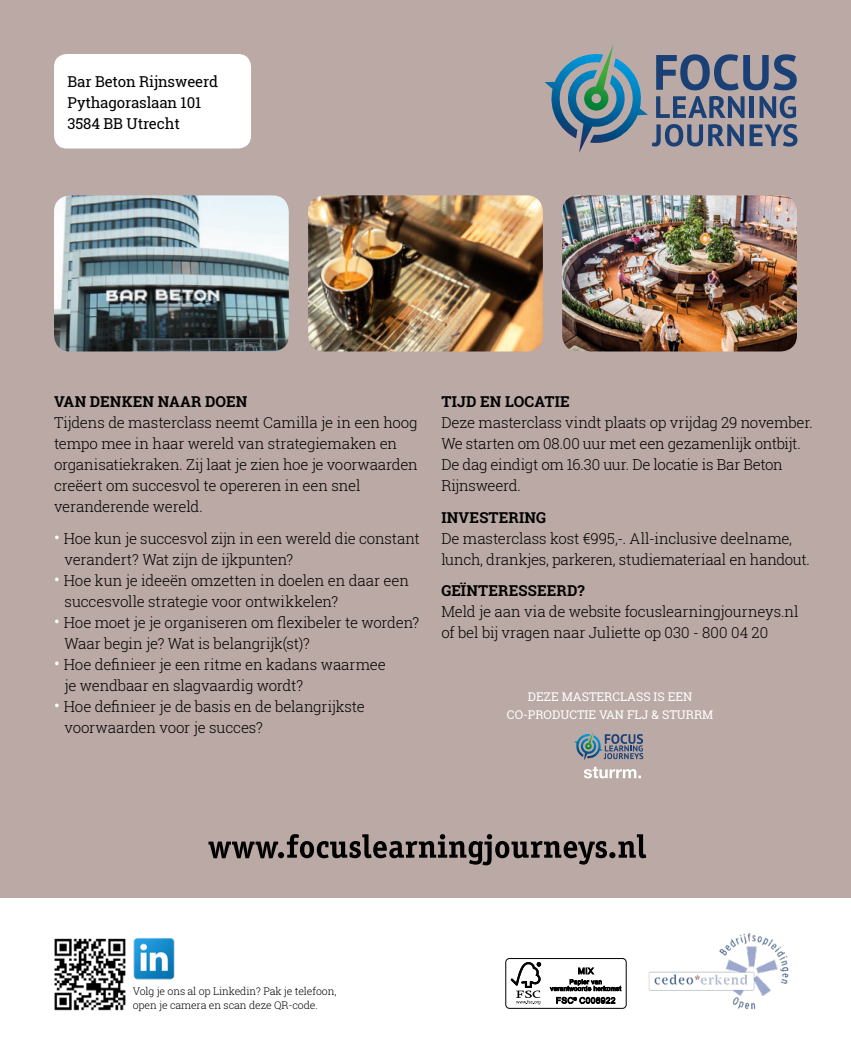
<style>
.page{position:relative;width:851px;height:1063px;background:#fff}
.page>*{position:absolute;margin:0;border:0;box-sizing:border-box;transform-origin:0 0}
.t1{font:300 15px/21px "Roboto Slab";letter-spacing:-.01em;color:#000}
.t2{font:700 15px "Roboto Slab";letter-spacing:.01em;color:#000}
.t3{font:15px/21px "Roboto Slab";letter-spacing:-.01em;color:#000}
.t4{font:12px/18px "Roboto Slab";color:#fff;text-align:center}
.t5{font:300 10.5px/13.5px "Roboto Slab";letter-spacing:-.01em;color:#000}
.s1{font-size:18px;color:#fff}
</style>
<div class="page">
<div style="left:0;top:0;width:850px;height:897px;background:#baa9a4"></div>
<div style="left:54px;top:54px;width:197px;height:94px;background:#fff;border-radius:13px"></div>
<img style="left:562px;top:195px;width:234px;height:156px">
<img style="left:54px;top:195px;width:235px;height:156px">
<img style="left:308px;top:195px;width:235px;height:156px">
<svg style="left:544px;top:45px;width:253px;height:108px"></svg>
<svg style="left:208px;top:834px;width:438px;height:31px"></svg>
<img style="left:648px;top:933px;width:141px;height:77px">
<img style="left:54px;top:938px;width:72px;height:73px">
<img style="left:133px;top:938px;width:42px;height:42px">
<div style="left:505px;top:958px;width:121px;height:51px;border:1px solid #000;border-radius:4px"></div>
<svg style="left:510px;top:962px;width:30px;height:42px"></svg>
<svg style="left:550px;top:967px;width:71px;height:37px"></svg>
<svg style="left:584px;top:767px;width:57px;height:11px"></svg>
<svg style="left:574px;top:732px;width:69px;height:29px"></svg>
<p class="t3" style="left:68px;top:71px;width:152px">Bar Beton Rijnsweerd<br>Pythagoraslaan 101<br>3584 BB Utrecht</p>
<p class="t2" style="left:54px;top:391px;width:195px">VAN DENKEN NAAR DOEN</p>
<p class="t1" style="left:54px;top:412px;width:365px">Tijdens de masterclass neemt Camilla je in een hoog tempo mee in haar wereld van strategiemaken en organisatiekraken. Zij laat je zien hoe je voorwaarden creëert om succesvol te opereren in een snel veranderende wereld.</p>
<p class="t1" style="left:64px;top:527px;width:357px;text-indent:-10px"><span class="s1">•</span> Hoe kun je succesvol zijn in een wereld die constant verandert? Wat zijn de ijkpunten?</p>
<p class="t1" style="left:64px;top:569px;width:346px;text-indent:-10px"><span class="s1">•</span> Hoe kun je ideeën omzetten in doelen en daar een succesvolle strategie voor ontwikkelen?</p>
<p class="t1" style="left:64px;top:611px;width:356px;text-indent:-10px"><span class="s1">•</span> Hoe moet je je organiseren om flexibeler te worden?<br>Waar begin je? Wat is belangrijk(st)?</p>
<p class="t1" style="left:64px;top:653px;width:323px;text-indent:-10px"><span class="s1">•</span> Hoe definieer je een ritme en kadans waarmee je wendbaar en slagvaardig wordt?</p>
<p class="t1" style="left:64px;top:695px;width:302px;text-indent:-10px"><span class="s1">•</span> Hoe definieer je de basis en de belangrijkste voorwaarden voor je succes?</p>
<p class="t2" style="left:441px;top:391px;width:130px">TIJD EN LOCATIE</p>
<p class="t1" style="left:441px;top:412px;width:373px">Deze masterclass vindt plaats op vrijdag 29 november.<br>We starten om 08.00 uur met een gezamenlijk ontbijt.<br>De dag eindigt om 16.30 uur. De locatie is Bar Beton Rijnsweerd.</p>
<p class="t2" style="left:441px;top:507px;width:106px">INVESTERING</p>
<p class="t1" style="left:441px;top:527px;width:370px">De masterclass kost €995,-. All-inclusive deelname, lunch, drankjes, parkeren, studiemateriaal en handout.</p>
<p class="t2" style="left:441px;top:580px;width:145px">GEÏNTERESSEERD?</p>
<p class="t1" style="left:441px;top:601px;width:359px">Meld je aan via de website focuslearningjourneys.nl of bel bij vragen naar Juliette op 030 - 800 04 20</p>
<p class="t4" style="left:507px;top:688px;width:208px">DEZE MASTERCLASS IS EEN<br>CO-PRODUCTIE VAN FLJ &amp; STURRM</p>
<p class="t5" style="left:133px;top:984px;width:205px">Volg je ons al op Linkedin? Pak je telefoon, open je camera en scan deze QR-code.</p>
</div>
